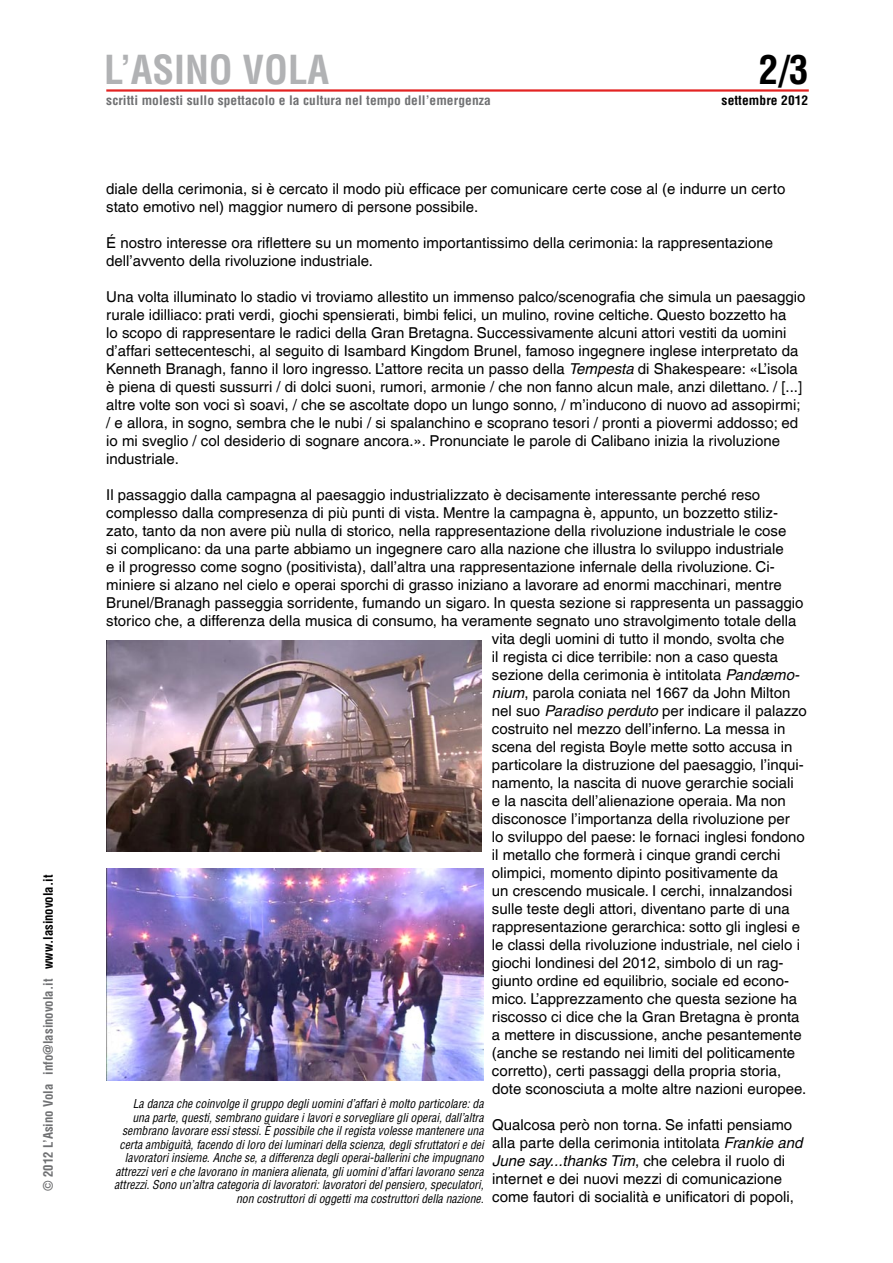
<style>
.page{position:relative;width:893px;height:1263px;background:#fff}
.page>*{position:absolute;margin:0;border:0;box-sizing:border-box;transform-origin:0 0}
.t1{font:700 condensed 39px "Helvetica";color:#b1b2b4}
.t2{font:700 condensed 39px "Helvetica";color:#000}
.t3{font:15px/18px "Helvetica LT Com";color:#000}
.t4{font:700 condensed 12.9px "Helvetica";letter-spacing:.005em;color:#707173;scale:1.05 1}
.t5{font:700 condensed 12.9px "Helvetica";letter-spacing:.005em;color:#000;scale:1.05 1}
.t6{font:700 condensed 12.75px "Helvetica";color:#707173}
.t7{font:italic condensed 12px/13.5px "Helvetica";letter-spacing:-.005em;color:#000;text-align:right}
.s1{color:#000}
.s2{font-style:italic}
</style>
<div class="page">
<hr style="left:106px;top:89px;width:703px;height:3px;background:#e32322">
<img style="left:106px;top:641px;width:376px;height:211px">
<img style="left:106px;top:868px;width:377px;height:212px">
<p class="t6" style="left:40px;top:1191px;width:317px;rotate:-90deg">© 201 2 L’Asino Vola info@lasinovola.it <span class="s1">www.lasinovola.it</span></p>
<h1 class="t1" style="left:104px;top:46px;width:227px">L’ASINO VOLA</h1>
<h1 class="t2" style="left:778px;top:46px;width:32px">/3</h1>
<p class="t4" style="left:106px;top:92px;width:368px">scritti molesti sullo spettacolo e la cultura nel tempo dell’emergenza</p>
<p class="t5" style="left:722px;top:92px;width:84px">settembre 201 2</p>
<p class="t3" style="left:106px;top:179px;width:681px">diale della cerimonia, si è cercato il modo più efficace per comunicare certe cose al (e indurre un certo stato emotivo nel) maggior numero di persone possibile.</p>
<p class="t3" style="left:106px;top:233px;width:668px">É nostro interesse ora riflettere su un momento importantissimo della cerimonia: la rappresentazione dell’avvento della rivoluzione industriale.</p>
<p class="t3" style="left:106px;top:287px;width:701px">Una volta illuminato lo stadio vi troviamo allestito un immenso palco/scenografia che simula un paesaggio rurale idilliaco: prati verdi, giochi spensierati, bimbi felici, un mulino, rovine celtiche. Questo bozzetto ha<br>lo scopo di rappresentare le radici della Gran Bretagna. Successivamente alcuni attori vestiti da uomini d’affari settecenteschi, al seguito di Isambard Kingdom Brunel, famoso ingegnere inglese interpretato da Kenneth Branagh, fanno il loro ingresso. L’attore recita un passo della <span class="s2">Tempesta</span> di Shakespeare: «L’isola è piena di questi sussurri / di dolci suoni, rumori, armonie / che non fanno alcun male, anzi dilettano. / [...] altre volte son voci sì soavi, / che se ascoltate dopo un lungo sonno, / m’inducono di nuovo ad assopirmi; / e allora, in sogno, sembra che le nubi / si spalanchino e scoprano tesori / pronti a piovermi addosso; ed io mi sveglio / col desiderio di sognare ancora.». Pronunciate le parole di Calibano inizia la rivoluzione industriale.</p>
<p class="t3" style="left:106px;top:485px;width:655px">Il passaggio dalla campagna al paesaggio industrializzato è decisamente interessante perché reso</p>
<p class="t3" style="left:106px;top:503px;width:673px">complesso dalla compresenza di più punti di vista. Mentre la campagna è, appunto, un bozzetto stiliz-</p>
<p class="t3" style="left:106px;top:521px;width:682px">zato, tanto da non avere più nulla di storico, nella rappresentazione della rivoluzione industriale le cose</p>
<p class="t3" style="left:106px;top:539px;width:679px">si complicano: da una parte abbiamo un ingegnere caro alla nazione che illustra lo sviluppo industriale</p>
<p class="t3" style="left:106px;top:557px;width:670px">e il progresso come sogno (positivista), dall’altra una rappresentazione infernale della rivoluzione. Ci-</p>
<p class="t3" style="left:106px;top:575px;width:677px">miniere si alzano nel cielo e operai sporchi di grasso iniziano a lavorare ad enormi macchinari, mentre</p>
<p class="t3" style="left:106px;top:593px;width:699px">Brunel/Branagh passeggia sorridente, fumando un sigaro. In questa sezione si rappresenta un passaggio</p>
<p class="t3" style="left:106px;top:611px;width:692px">storico che, a differenza della musica di consumo, ha veramente segnato uno stravolgimento totale della</p>
<p class="t3" style="left:492px;top:629px;width:294px">vita degli uomini di tutto il mondo, svolta che</p>
<p class="t3" style="left:492px;top:647px;width:288px">il regista ci dice terribile: non a caso questa</p>
<p class="t3" style="left:492px;top:665px;width:309px">sezione della cerimonia è intitolata <span class="s2">Pandæmo-</span></p>
<p class="t3" style="left:492px;top:683px;width:300px"><span class="s2">nium</span>, parola coniata nel 1667 da John Milton</p>
<p class="t3" style="left:492px;top:701px;width:316px">nel suo <span class="s2">Paradiso perduto</span> per indicare il palazzo</p>
<p class="t3" style="left:492px;top:719px;width:295px">costruito nel mezzo dell’inferno. La messa in</p>
<p class="t3" style="left:492px;top:737px;width:302px">scena del regista Boyle mette sotto accusa in</p>
<p class="t3" style="left:492px;top:755px;width:314px">particolare la distruzione del paesaggio, l’inqui-</p>
<p class="t3" style="left:492px;top:773px;width:303px">namento, la nascita di nuove gerarchie sociali</p>
<p class="t3" style="left:492px;top:791px;width:296px">e la nascita dell’alienazione operaia. Ma non</p>
<p class="t3" style="left:492px;top:809px;width:300px">disconosce l’importanza della rivoluzione per</p>
<p class="t3" style="left:492px;top:827px;width:315px">lo sviluppo del paese: le fornaci inglesi fondono</p>
<p class="t3" style="left:492px;top:845px;width:290px">il metallo che formerà i cinque grandi cerchi</p>
<p class="t3" style="left:492px;top:863px;width:288px">olimpici, momento dipinto positivamente da</p>
<p class="t3" style="left:492px;top:881px;width:302px">un crescendo musicale. I cerchi, innalzandosi</p>
<p class="t3" style="left:492px;top:899px;width:300px">sulle teste degli attori, diventano parte di una</p>
<p class="t3" style="left:492px;top:917px;width:310px">rappresentazione gerarchica: sotto gli inglesi e</p>
<p class="t3" style="left:492px;top:935px;width:310px">le classi della rivoluzione industriale, nel cielo i</p>
<p class="t3" style="left:492px;top:953px;width:293px">giochi londinesi del 2012, simbolo di un rag-</p>
<p class="t3" style="left:492px;top:971px;width:299px">giunto ordine ed equilibrio, sociale ed econo-</p>
<p class="t3" style="left:492px;top:989px;width:307px">mico. L’apprezzamento che questa sezione ha</p>
<p class="t3" style="left:492px;top:1007px;width:309px">riscosso ci dice che la Gran Bretagna è pronta</p>
<p class="t3" style="left:492px;top:1025px;width:311px">a mettere in discussione, anche pesantemente</p>
<p class="t3" style="left:492px;top:1043px;width:305px">(anche se restando nei limiti del politicamente</p>
<p class="t3" style="left:492px;top:1061px;width:291px">corretto), certi passaggi della propria storia,</p>
<p class="t3" style="left:492px;top:1079px;width:316px">dote sconosciuta a molte altre nazioni europee.</p>
<p class="t3" style="left:492px;top:1115px;width:312px">Qualcosa però non torna. Se infatti pensiamo alla parte della cerimonia intitolata <span class="s2">Frankie and June say...thanks Tim</span>, che celebra il ruolo di internet e dei nuovi mezzi di comunicazione come fautori di socialità e unificatori di popoli,</p>
<p class="t7" style="left:114px;top:1097px;width:371px">La danza che coinvolge il gruppo degli uomini d’affari è molto particolare: da una parte, questi, sembrano guidare i lavori e sorvegliare gli operai, dall’altra sembrano lavorare essi stessi. È possibile che il regista volesse mantenere una certa ambiguità, facendo di loro dei luminari della scienza, degli sfruttatori e dei lavoratori insieme. Anche se, a differenza degli operai-ballerini che impugnano attrezzi veri e che lavorano in maniera alienata, gli uomini d’affari lavorano senza attrezzi. Sono un’altra categoria di lavoratori: lavoratori del pensiero, speculatori, non costruttori di oggetti ma costruttori della nazione.</p>
</div>
